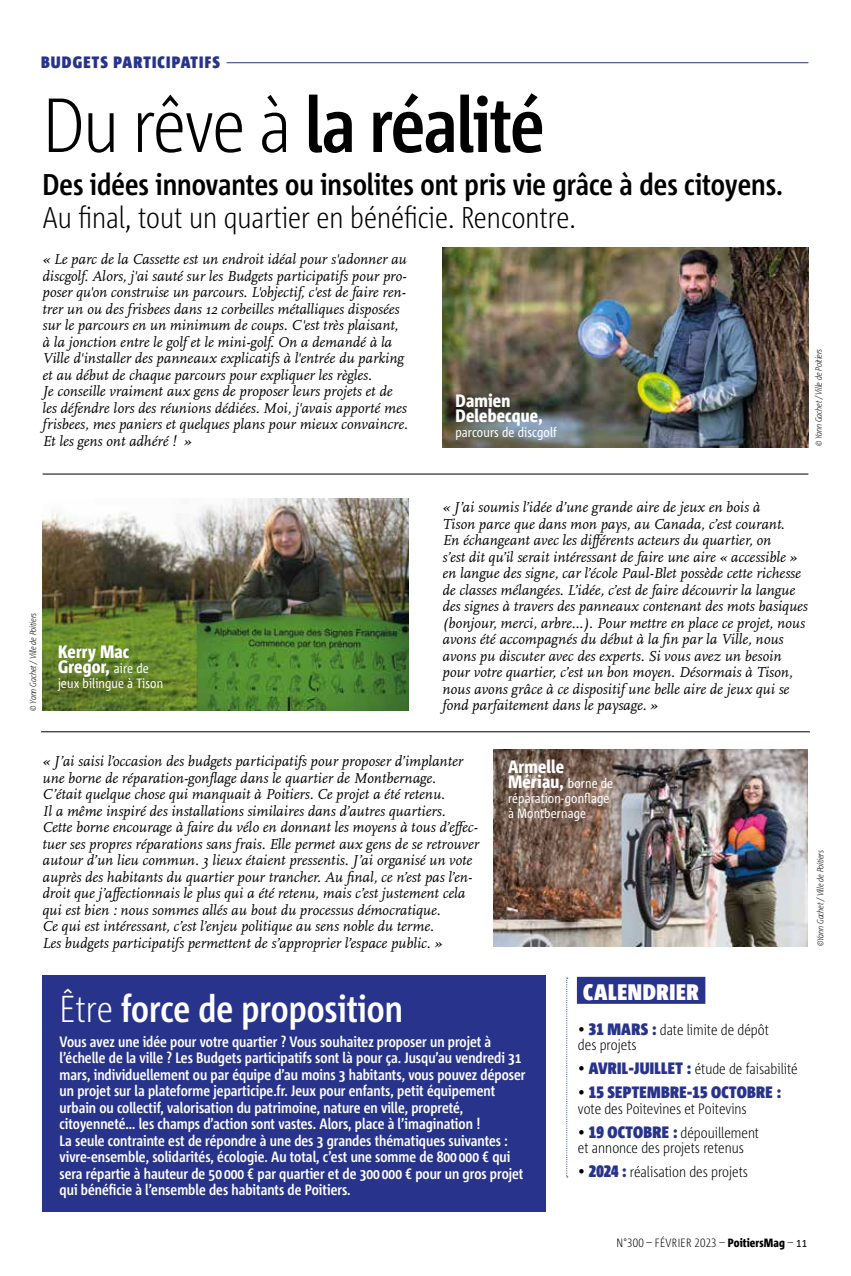
<style>
.page{position:relative;width:851px;height:1276px;background:#fff}
.page>*{position:absolute;margin:0;border:0;box-sizing:border-box;transform-origin:0 0}
.t1{font:700 76.5px "Corpid C1 Cd";letter-spacing:-.02em;color:#000}
.t2{font:700 37.5px "Corpid C1 Cd";color:#fff}
.t3{font:700 30px "Corpid C1 Cd";color:#000}
.t4{font:300 30px "Corpid C1 Cd";color:#000}
.t5{font:900 22.5px "Corpid C1 Cd";letter-spacing:.03em;color:#fff}
.t6{font:800 18px/15px "Corpid C1 Cd";letter-spacing:.01em;color:#fff}
.t7{font:900 16.5px "Corpid C1 Cd";letter-spacing:.025em;color:#28348b}
.t8{font:900 16.5px "Corpid C1 Cd";letter-spacing:.07em;color:#28348b}
.t9{font:italic 15px/16.5px "Scala OT";color:#000}
.t10{font:700 15px/16.5px "Corpid C1 Cd";color:#fff}
.t11{font:300 15px/15px "Corpid C1 Cd";color:#000}
.t12{font:13.5px/15px "Corpid C1 Cd";letter-spacing:.01em;color:#fff}
.t13{font:300 12px "Corpid C1 Cd";letter-spacing:.03em;color:#000}
.t14{font:italic 300 9px "Corpid C1 Cd";letter-spacing:-.02em;color:#000}
.s1{font-weight:300}
.s2{font-weight:400;font-size:13.5px}
.s3{font-size:16.5px}
.s4{font-weight:900;font-size:16.5px;color:#28348b}
.s5{font-weight:300;color:#000}
.s6{font-weight:800}
.s7{font-weight:400}
</style>
<div class="page">
<div style="left:43px;top:975px;width:503px;height:237px;background:#28348b"></div>
<img style="left:43px;top:498px;width:365px;height:212px">
<img style="left:442px;top:248px;width:366px;height:199px">
<img style="left:493px;top:750px;width:314px;height:196px">
<hr style="left:227px;top:62px;width:581px;height:1px;background:#28348b">
<hr style="left:43px;top:474px;width:765px;height:1px;background:#000">
<hr style="left:41px;top:731px;width:768px;height:1px;background:#000">
<div style="left:576px;top:977px;width:129px;height:27px;background:#28348b"></div>
<svg style="left:566px;top:977px;width:1px;height:200px"></svg>
<p class="t8" style="left:41px;top:52px;width:180px">BUDGETS PARTICIPATIFS</p>
<h1 class="t1" style="left:43px;top:77px;width:503px"><span class="s1">Du rêve à</span> la réalité</h1>
<h3 class="t3" style="left:43px;top:165px;width:742px">Des idées innovantes ou insolites ont pris vie grâce à des citoyens.</h3>
<h3 class="t4" style="left:43px;top:199px;width:534px">Au final, tout un quartier en bénéficie. Rencontre.</h3>
<p class="t9" style="left:43px;top:251px;width:367px">« Le parc de la Cassette est un endroit idéal pour s'adonner au discgolf. Alors, j'ai sauté sur les Budgets participatifs pour pro&shy;poser qu'on construise un parcours. L'objectif, c'est de faire ren&shy;trer un ou des frisbees dans 12 corbeilles métalliques disposées sur le parcours en un minimum de coups. C'est très plaisant, à la jonction entre le golf et le mini-golf. On a demandé à la Ville d'installer des panneaux explicatifs à l'entrée du parking et au début de chaque parcours pour expliquer les règles.<br>Je conseille vraiment aux gens de proposer leurs projets et de les défendre lors des réunions dédiées. Moi, j'avais apporté mes frisbees, mes paniers et quelques plans pour mieux convaincre.<br>Et les gens ont adhéré ! »</p>
<p class="t6" style="left:455px;top:392px;width:89px">Damien<br>Delebecque,</p>
<p class="t12" style="left:455px;top:424px;width:103px">parcours de discgolf</p>
<p class="t14" style="left:812px;top:446px;width:99px;rotate:-90deg">© Yann Gachet /Ville de Poitiers</p>
<p class="t14" style="left:27px;top:710px;width:99px;rotate:-90deg">© Yann Gachet /Ville de Poitiers</p>
<p class="t6" style="left:58px;top:644px;width:92px">Kerry Mac<br>Gregor, <span class="s2">aire de</span></p>
<p class="t12" style="left:58px;top:675px;width:107px">jeux bilingue à Tison</p>
<p class="t9" style="left:442px;top:499px;width:367px">« J’ai soumis l’idée d’une grande aire de jeux en bois à<br>Tison parce que dans mon pays, au Canada, c’est courant.<br>En échangeant avec les différents acteurs du quartier, on<br>s’est dit qu’il serait intéressant de faire une aire « accessible » en langue des signe, car l’école Paul-Blet possède cette richesse de classes mélangées. L’idée, c’est de faire découvrir la langue des signes à travers des panneaux contenant des mots basiques (bonjour, merci, arbre…). Pour mettre en place ce projet, nous avons été accompagnés du début à la fin par la Ville, nous avons pu discuter avec des experts. Si vous avez un besoin pour votre quartier, c’est un bon moyen. Désormais à Tison, nous avons grâce à ce dispositif une belle aire de jeux qui se fond parfaitement dans le paysage. »</p>
<p class="t9" style="left:43px;top:753px;width:438px">« J’ai saisi l’occasion des budgets participatifs pour proposer d’implanter une borne de réparation-gonflage dans le quartier de Montbernage.<br>C’était quelque chose qui manquait à Poitiers. Ce projet a été retenu.<br>Il a même inspiré des installations similaires dans d’autres quartiers.<br>Cette borne encourage à faire du vélo en donnant les moyens à tous d’effec&shy;tuer ses propres réparations sans frais. Elle permet aux gens de se retrouver autour d’un lieu commun. 3 lieux étaient pressentis. J’ai organisé un vote auprès des habitants du quartier pour trancher. Au final, ce n’est pas l’en&shy;droit que j’affectionnais le plus qui a été retenu, mais c’est justement cela qui est bien : nous sommes allés au bout du processus démocratique.<br>Ce qui est intéressant, c’est l’enjeu politique au sens noble du terme.<br>Les budgets participatifs permettent de s’approprier l’espace public. »</p>
<p class="t6" style="left:508px;top:758px;width:107px">Armelle<br>Mériau, <span class="s2">borne de</span></p>
<p class="t12" style="left:508px;top:790px;width:103px">réparation-gonflage à Montbernage</p>
<h2 class="t2" style="left:60px;top:985px;width:345px"><span class="s1">Être</span> force de proposition</h2>
<p class="t10" style="left:60px;top:1032px;width:467px">Vous avez une idée pour votre quartier ? Vous souhaitez proposer un projet à l’échelle de la ville ? Les Budgets participatifs sont là pour ça. Jusqu’au vendredi 31 mars, individuellement ou par équipe d’au moins 3 habitants, vous pouvez déposer un projet sur la plateforme jeparticipe.fr. Jeux pour enfants, petit équipement urbain ou collectif, valorisation du patrimoine, nature en ville, propreté, citoyenneté… les champs d’action sont vastes. Alors, place à l’imagination !<br>La seule contrainte est de répondre à une des 3 grandes thématiques suivantes : vivre-ensemble, solidarités, écologie. Au total, c’est une somme de 800 000 € qui sera répartie à hauteur de 50 000 € par quartier et de 300 000 € pour un gros projet qui bénéficie à l’ensemble des habitants de Poitiers.</p>
<h3 class="t5" style="left:583px;top:978px;width:117px">CALENDRIER</h3>
<p class="t11" style="left:578px;top:1021px;width:192px"><span class="s3">•</span> <span class="s4">31 MARS :</span> date limite de dépôt des projets</p>
<p class="t11" style="left:578px;top:1060px;width:221px"><span class="s3">•</span> <span class="s4">AVRIL-JUILLET :</span> étude de faisabilité</p>
<p class="t7" style="left:578px;top:1082px;width:204px"><span class="s5">•</span> 15 SEPTEMBRE-15 OCTOBRE :</p>
<p class="t11" style="left:578px;top:1100px;width:170px">vote des Poitevines et Poitevins</p>
<p class="t11" style="left:578px;top:1125px;width:183px"><span class="s3">•</span> <span class="s4">19 OCTOBRE :</span> dépouillement et annonce des projets retenus</p>
<p class="t11" style="left:578px;top:1164px;width:171px"><span class="s3">•</span> <span class="s4">2024 :</span> réalisation des projets</p>
<p class="t14" style="left:814px;top:946px;width:97px;rotate:-90deg">©Yann Gachet /Ville de Poitiers</p>
<p class="t13" style="left:616px;top:1235px;width:192px">N°300 – FÉVRIER 2023 – <span class="s6">PoitiersMag</span> – <span class="s7">11</span></p>
</div>
